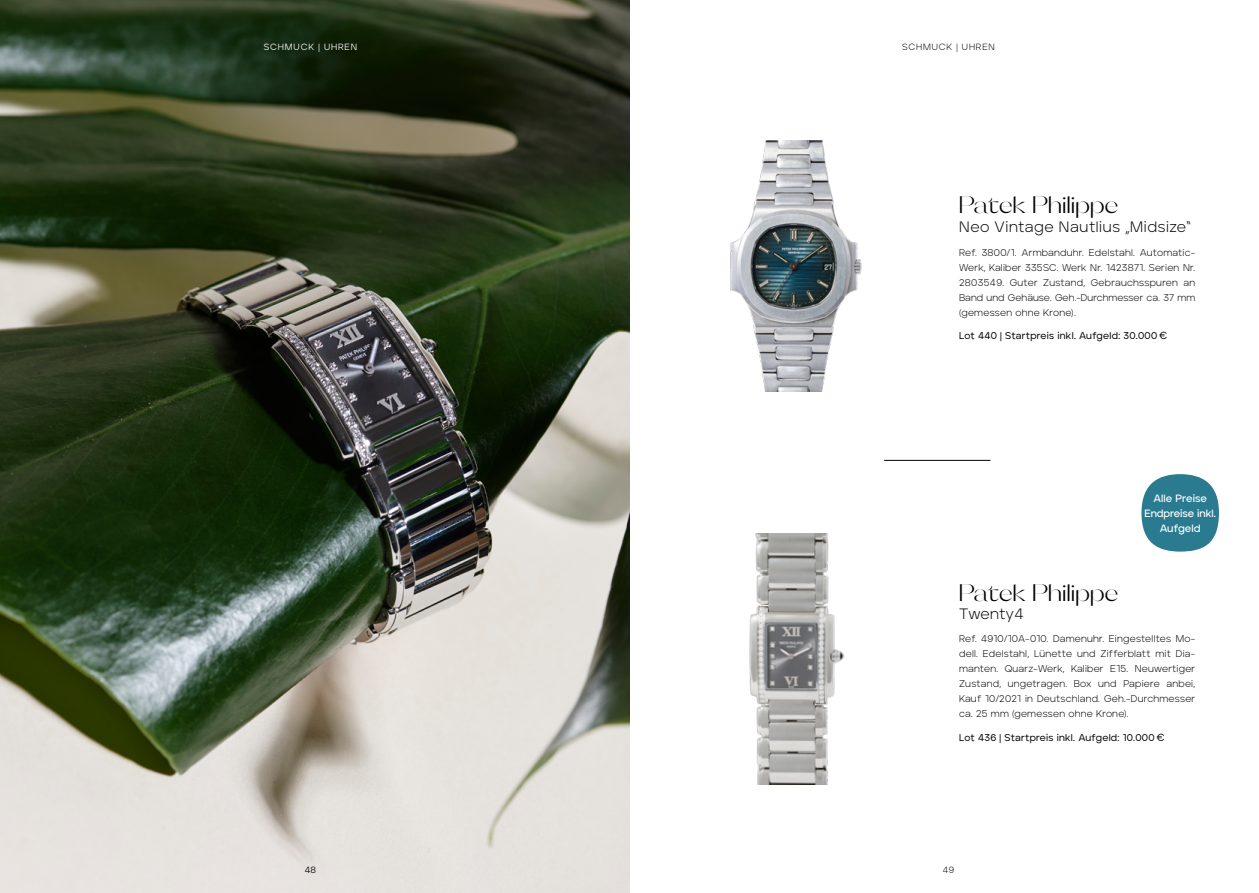
<style>
.page{position:relative;width:1259px;height:893px;background:#fff}
.page>*{position:absolute;margin:0;border:0;box-sizing:border-box;transform-origin:0 0}
.t1{font:24px "Orelo Semi Wide";letter-spacing:.01em;color:#000}
.t2{font:300 15px "Aventa";letter-spacing:.04em;color:#000}
.t3{font:300 15px "Aventa";letter-spacing:.015em;color:#000}
.t4{font:600 10.5px/15px "Aventa";color:#fff;text-align:center}
.t5{font:300 9.75px/15px "Aventa";letter-spacing:.025em;color:#000;text-align:justify}
.t6{font:500 9.75px "Aventa";letter-spacing:.03em;color:#000}
.t7{font:300 9px "Aventa";letter-spacing:.1em;color:#000}
.t8{font:9px "Aventa";letter-spacing:.1em;color:#fff}
.t9{font:9px "Aventa";color:#000}
</style>
<div class="page">
<img style="left:0;top:0;width:629px;height:893px">
<hr style="left:884px;top:460px;width:106px;height:1px;background:#000">
<img style="left:749px;top:533px;width:95px;height:251px">
<img style="left:730px;top:141px;width:132px;height:251px">
<div style="left:1141px;top:474px;width:78px;height:78px;background:#2a7b90;border-radius:50%"></div>
<p class="t8" style="left:264px;top:41px;width:95px">SCHMUCK | UHREN</p>
<p class="t7" style="left:902px;top:41px;width:94px">SCHMUCK | UHREN</p>
<h1 class="t1" style="left:959px;top:191px;width:160px">Patek Philippe</h1>
<h2 class="t2" style="left:959px;top:217px;width:162px">Neo Vintage Nautlius</h2>
<h2 class="t2" style="left:1125px;top:227px;width:6px">”</h2>
<h2 class="t2" style="left:1130px;top:217px;width:62px">Midsize“</h2>
<p class="t5" style="left:959px;top:245px;width:237px">Ref. 3800/1. Armbanduhr. Edelstahl. Automatic-Werk, Kaliber 335SC. Werk Nr. 1423871. Serien Nr.<br>2803549. Guter Zustand, Gebrauchsspuren an Band und Gehäuse. Geh.-Durchmesser ca. 37 mm (gemessen ohne Krone).</p>
<p class="t6" style="left:959px;top:330px;width:210px">Lot 440 | Startpreis inkl. Aufgeld: 30.000 €</p>
<p class="t4" style="left:1144px;top:490px;width:73px">Alle Preise<br>Endpreise inkl.<br>Aufgeld</p>
<h1 class="t1" style="left:959px;top:579px;width:160px">Patek Philippe</h1>
<h2 class="t3" style="left:959px;top:604px;width:66px">Twenty4</h2>
<p class="t5" style="left:959px;top:631px;width:237px">Ref. 4910/10A-010. Damenuhr. Eingestelltes Mo&shy;dell. Edelstahl, Lünette und Zifferblatt mit Dia&shy;manten. Quarz-Werk, Kaliber E15. Neuwertiger Zustand, ungetragen. Box und Papiere anbei, Kauf 10/2021 in Deutschland. Geh.-Durchmesser ca. 25 mm (gemessen ohne Krone).</p>
<p class="t6" style="left:959px;top:731px;width:207px">Lot 436 | Startpreis inkl. Aufgeld: 10.000 €</p>
<p class="t9" style="left:305px;top:864px;width:13px">48</p>
<p class="t7" style="left:943px;top:864px;width:13px">49</p>
</div>
